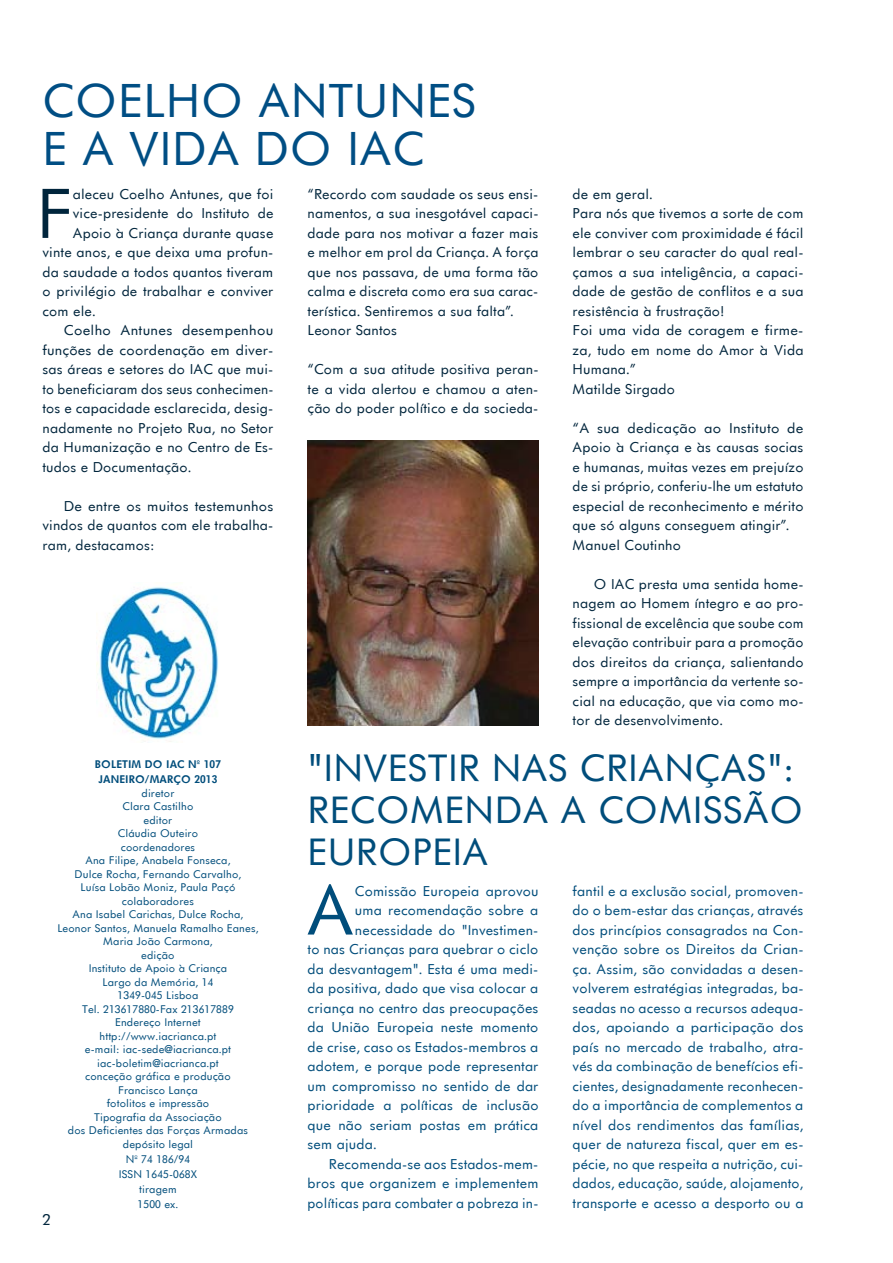
<style>
.page{position:relative;width:893px;height:1263px;background:#fff}
.page>*{position:absolute;margin:0;border:0;box-sizing:border-box;transform-origin:0 0}
.t1{font:66.3px "Futurist";color:#004d7b}
.t2{font:66.3px "Futurist";color:#00253c}
.t3{font:45px/48px "Futurist";color:#004e84;text-align:right}
.t4{font:36px "Futurist";color:#004d7b}
.t5{font:15px "Futurist";color:#00253c}
.t6{font:13.5px/19.5px "Futurist";color:#00253c;text-align:justify}
.t7{font:13.5px/19.5px "Futurist";color:#004d7b;text-align:justify}
.t8{font:10.5px/13.5px "Futurist";color:#004d7b;text-align:center}
.t9{font:700 10.5px "Futurist";color:#004d7b}
</style>
<div class="page">
<img style="left:97px;top:587px;width:122px;height:155px">
<img style="left:308px;top:440px;width:231px;height:285px">
<h2 class="t3" style="left:43px;top:76px;width:34px">Coelho</h2>
<h2 class="t3" style="left:43px;top:76px;width:379px">Antunes<br>e a vi da do IAC</h2>
<h1 class="t2" style="left:36px;top:172px;width:39px">F</h1>
<p class="t6" style="left:73px;top:184px;width:202px">aleceu Coelho Antunes, que foi</p>
<p class="t6" style="left:73px;top:204px;width:202px">vice-presidente do Instituto de</p>
<p class="t6" style="left:73px;top:223px;width:202px">Apoio à Criança durante quase</p>
<p class="t6" style="left:43px;top:242px;width:233px">vinte anos, e que deixa uma profun-</p>
<p class="t6" style="left:43px;top:262px;width:233px">da saudade a todos quantos tiveram</p>
<p class="t6" style="left:43px;top:281px;width:233px">o privilégio de trabalhar e conviver</p>
<p class="t6" style="left:43px;top:301px;width:55px">com ele.</p>
<p class="t6" style="left:64px;top:321px;width:211px">Coelho Antunes desempenhou</p>
<p class="t6" style="left:43px;top:340px;width:233px">funções de coordenação em diver-</p>
<p class="t6" style="left:43px;top:360px;width:233px">sas áreas e setores do IAC que mui-</p>
<p class="t6" style="left:43px;top:379px;width:232px">to beneficiaram dos seus conhecimen-</p>
<p class="t6" style="left:43px;top:399px;width:233px">tos e capacidade esclarecida, desig-</p>
<p class="t6" style="left:43px;top:418px;width:232px">nadamente no Projeto Rua, no Setor</p>
<p class="t6" style="left:43px;top:437px;width:233px">da Humanização e no Centro de Es-</p>
<p class="t6" style="left:43px;top:457px;width:150px">tudos e Documentação.</p>
<p class="t6" style="left:43px;top:496px;width:233px;text-indent:21px">De entre os muitos testemunhos vindos de quantos com ele trabalha&shy;ram, destacamos:</p>
<p class="t6" style="left:308px;top:184px;width:233px;text-align:left">“Recordo com saudade os seus ensi&shy;namentos, a sua inesgotável capaci&shy;dade para nos motivar a fazer mais e melhor em prol da Criança. A força que nos passava, de uma forma tão calma e discreta como era sua carac&shy;terística. Sentiremos a sua falta”.<br>Leonor Santos</p>
<p class="t6" style="left:308px;top:360px;width:233px">“Com a sua atitude positiva peran&shy;te a vida alertou e chamou a aten&shy;ção do poder político e da socieda-</p>
<p class="t6" style="left:573px;top:184px;width:233px;text-align:left">de em geral.<br>Para nós que tivemos a sorte de com ele conviver com proximidade é fácil lembrar o seu caracter do qual real&shy;çamos a sua inteligência, a capaci&shy;dade de gestão de conflitos e a sua resistência à frustração!<br>Foi uma vida de coragem e firme&shy;za, tudo em nome do Amor à Vida<br>Humana.”<br>Matilde Sirgado</p>
<p class="t6" style="left:573px;top:418px;width:233px;text-align:left">“A sua dedicação ao Instituto de<br>Apoio à Criança e às causas socias e humanas, muitas vezes em prejuízo de si próprio, conferiu-lhe um estatuto especial de reconhecimento e mérito que só alguns conseguem atingir”.<br>Manuel Coutinho</p>
<p class="t6" style="left:573px;top:574px;width:233px;text-indent:21px">O IAC presta uma sentida home&shy;nagem ao Homem íntegro e ao pro&shy;fissional de excelência que soube com elevação contribuir para a promoção dos direitos da criança, salientando sempre a importância da vertente so&shy;cial na educação, que via como mo&shy;tor de desenvolvimento.</p>
<p class="t5" style="left:43px;top:1210px;width:10px">2</p>
<p class="t9" style="left:95px;top:757px;width:8px">BOL</p>
<p class="t9" style="left:116px;top:757px;width:38px">ETIM DO</p>
<p class="t9" style="left:166px;top:757px;width:56px">IAC Nº 107</p>
<p class="t9" style="left:98px;top:772px;width:34px">JANEIRO</p>
<p class="t9" style="left:145px;top:772px;width:24px">/MARÇO</p>
<p class="t9" style="left:194px;top:772px;width:25px">2013</p>
<p class="t8" style="left:57px;top:786px;width:203px">diretor<br>Clara Castilho<br>editor<br>Cláudia Outeiro<br>coordenadores<br>Ana Filipe, Anabela Fonseca,<br>Dulce Rocha, Fernando Carvalho,<br>Luísa Lobão Moniz, Paula Paçó colaboradores<br>Ana Isabel Carichas, Dulce Rocha,<br>Leonor Santos, Manuela Ramalho Eanes,<br>Maria João Carmona,<br>edição<br>Instituto de Apoio à Criança<br>Largo da Memória, 14<br>1349-045 Lisboa<br>Tel. 213617880-Fax 213617889<br>Endereço Internet http://www.iacrianca.pt<br>e-mail: iac-sede@iacrianca.pt iac-boletim@iacrianca.pt<br>conceção gráfica e produção<br>Francisco Lança<br>fotolitos e impressão<br>Tipografia da Associação<br>dos Deficientes das Forças Armadas depósito legal</p>
<p class="t8" style="left:119px;top:1151px;width:80px;line-height:15px">Nº 74 186/94<br>ISSN 1645-068X tiragem<br>1500 ex.</p>
<h3 class="t4" style="left:308px;top:745px;width:99px">"Investir</h3>
<h3 class="t4" style="left:492px;top:745px;width:25px">nas</h3>
<h3 class="t4" style="left:580px;top:745px;width:24px">Crianças</h3>
<h3 class="t4" style="left:767px;top:745px;width:29px">":</h3>
<h3 class="t4" style="left:308px;top:787px;width:98px">Recomen</h3>
<h3 class="t4" style="left:495px;top:787px;width:129px">daaComiss</h3>
<h3 class="t4" style="left:743px;top:787px;width:50px">ão</h3>
<h3 class="t4" style="left:308px;top:829px;width:71px">Europeia</h3>
<h1 class="t1" style="left:307px;top:868px;width:50px">A</h1>
<p class="t7" style="left:355px;top:881px;width:185px">Comissão Europeia aprovou</p>
<p class="t7" style="left:355px;top:900px;width:185px">uma recomendação sobre a</p>
<p class="t7" style="left:355px;top:920px;width:185px">necessidade do "Investimen-</p>
<p class="t7" style="left:308px;top:939px;width:232px">to nas Crianças para quebrar o ciclo</p>
<p class="t7" style="left:308px;top:959px;width:233px">da desvantagem". Esta é uma medi-</p>
<p class="t7" style="left:308px;top:978px;width:233px">da positiva, dado que visa colocar a</p>
<p class="t7" style="left:308px;top:998px;width:233px">criança no centro das preocupações</p>
<p class="t7" style="left:308px;top:1017px;width:233px">da União Europeia neste momento</p>
<p class="t7" style="left:308px;top:1037px;width:233px">de crise, caso os Estados-membros a</p>
<p class="t7" style="left:308px;top:1056px;width:233px">adotem, e porque pode representar</p>
<p class="t7" style="left:308px;top:1075px;width:233px">um compromisso no sentido de dar</p>
<p class="t7" style="left:308px;top:1095px;width:233px">prioridade a políticas de inclusão</p>
<p class="t7" style="left:308px;top:1114px;width:232px">que não seriam postas em prática</p>
<p class="t7" style="left:308px;top:1134px;width:71px">sem ajuda.</p>
<p class="t7" style="left:329px;top:1154px;width:211px">Recomenda-se aos Estados-mem-</p>
<p class="t7" style="left:308px;top:1173px;width:233px">bros que organizem e implementem</p>
<p class="t7" style="left:308px;top:1193px;width:233px">políticas para combater a pobreza in-</p>
<p class="t7" style="left:573px;top:881px;width:233px">fantil e a exclusão social, promoven&shy;do o bem-estar das crianças, através dos princípios consagrados na Con&shy;venção sobre os Direitos da Crian&shy;ça. Assim, são convidadas a desen&shy;volverem estratégias integradas, ba&shy;seadas no acesso a recursos adequa&shy;dos, apoiando a participação dos país no mercado de trabalho, atra&shy;vés da combinação de benefícios efi&shy;cientes, designadamente reconhecen&shy;do a importância de complementos a nível dos rendimentos das famílias, quer de natureza fiscal, quer em es&shy;pécie, no que respeita a nutrição, cui&shy;dados, educação, saúde, alojamento, transporte e acesso a desporto ou a</p>
</div>
